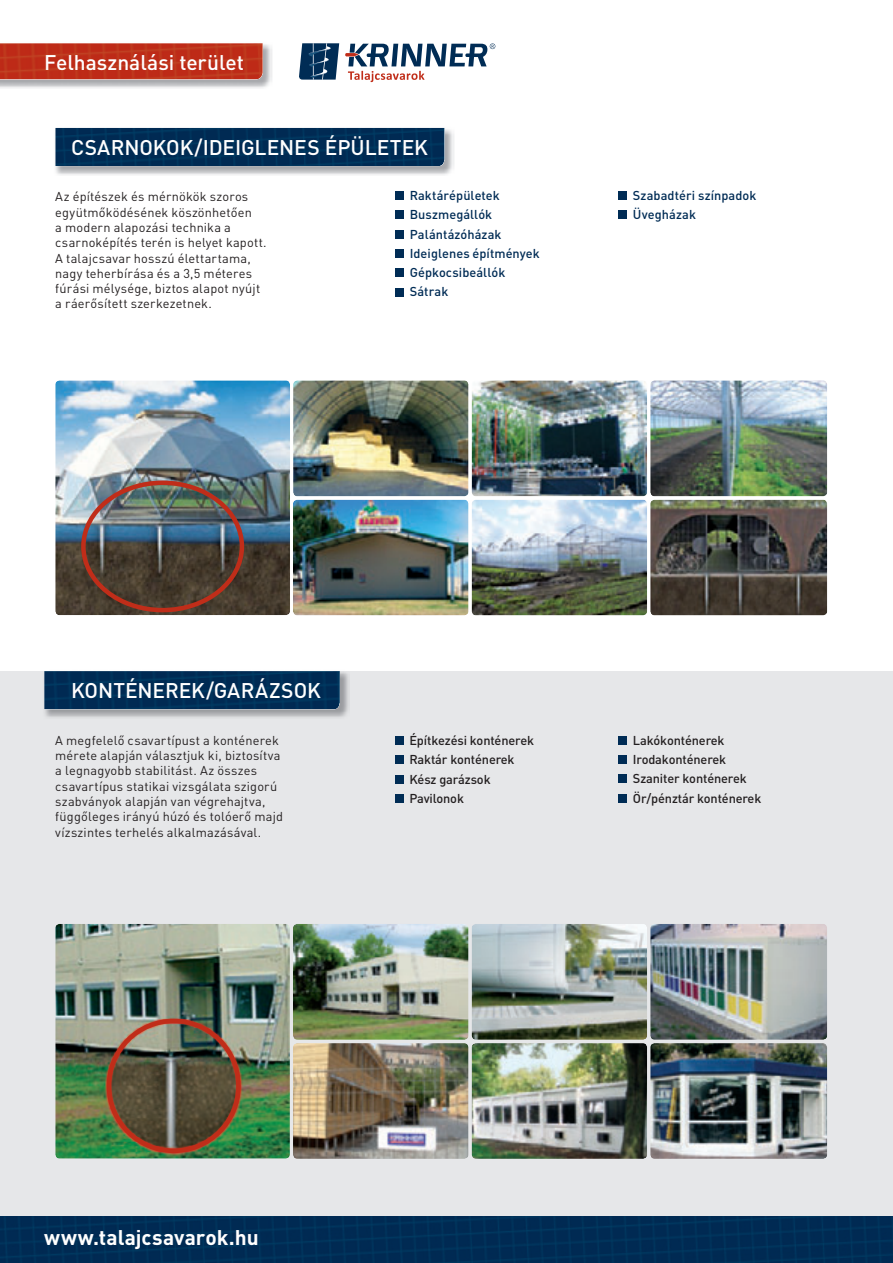
<style>
.page{position:relative;width:893px;height:1263px;background:#fff}
.page>*{position:absolute;margin:0;border:0;box-sizing:border-box;transform-origin:0 0}
.t1{font:500 21px "DIN Pro";letter-spacing:-.005em;color:#fff}
.t2{font:700 21px "DIN Pro";letter-spacing:-.005em;color:#fff}
.t3{font:12.75px/15.3px "DIN Pro";letter-spacing:.015em;color:#231f20}
.t4{font:500 12.75px/19.4px "DIN Pro";letter-spacing:-.01em;color:#231f20}
.t5{font:500 12.75px/19.4px "DIN Pro";letter-spacing:.005em;color:#002c55}
</style>
<div class="page">
<div style="left:0;top:671px;width:893px;height:592px;background:#e6e7e9"></div>
<img style="left:44px;top:672px;width:305px;height:45px">
<img style="left:44px;top:671px;width:296px;height:38px">
<img style="left:55px;top:127px;width:399px;height:48px">
<img style="left:55px;top:128px;width:390px;height:38px">
<div style="left:395px;top:736px;width:9px;height:9px;background:#002c55"></div>
<div style="left:395px;top:755px;width:9px;height:9px;background:#002c55"></div>
<div style="left:395px;top:775px;width:9px;height:9px;background:#002c55"></div>
<div style="left:395px;top:794px;width:9px;height:9px;background:#002c55"></div>
<div style="left:618px;top:736px;width:9px;height:9px;background:#002c55"></div>
<div style="left:618px;top:755px;width:9px;height:9px;background:#002c55"></div>
<div style="left:618px;top:774px;width:9px;height:9px;background:#002c55"></div>
<div style="left:618px;top:794px;width:9px;height:9px;background:#002c55"></div>
<div style="left:395px;top:191px;width:9px;height:9px;background:#002c55"></div>
<div style="left:395px;top:210px;width:9px;height:9px;background:#002c55"></div>
<div style="left:395px;top:230px;width:9px;height:9px;background:#002c55"></div>
<div style="left:395px;top:249px;width:9px;height:9px;background:#002c55"></div>
<div style="left:395px;top:268px;width:9px;height:9px;background:#002c55"></div>
<div style="left:395px;top:287px;width:9px;height:9px;background:#002c55"></div>
<div style="left:618px;top:191px;width:9px;height:9px;background:#002c55"></div>
<div style="left:618px;top:210px;width:9px;height:9px;background:#002c55"></div>
<img style="left:55px;top:380px;width:235px;height:235px;border-radius:4px">
<img style="left:293px;top:380px;width:176px;height:116px;border-radius:4px">
<img style="left:472px;top:380px;width:175px;height:116px;border-radius:4px">
<img style="left:650px;top:380px;width:177px;height:116px;border-radius:4px">
<img style="left:293px;top:500px;width:176px;height:115px;border-radius:4px">
<img style="left:472px;top:500px;width:175px;height:115px;border-radius:4px">
<img style="left:650px;top:500px;width:177px;height:115px;border-radius:4px">
<div style="left:81px;top:480px;width:163px;height:132px;border:4px solid #c02d19;border-radius:50%"></div>
<img style="left:55px;top:924px;width:235px;height:235px;border-radius:4px">
<img style="left:293px;top:924px;width:176px;height:116px;border-radius:4px">
<img style="left:472px;top:924px;width:175px;height:116px;border-radius:4px">
<img style="left:650px;top:924px;width:177px;height:116px;border-radius:4px">
<img style="left:293px;top:1043px;width:176px;height:116px;border-radius:4px">
<img style="left:472px;top:1043px;width:175px;height:116px;border-radius:4px">
<img style="left:650px;top:1043px;width:177px;height:116px;border-radius:4px">
<div style="left:107px;top:1019px;width:134px;height:134px;border:5px solid #c02d19;border-radius:50%"></div>
<img style="left:0;top:1216px;width:893px;height:47px">
<img style="left:0;top:44px;width:272px;height:44px">
<img style="left:0;top:43px;width:263px;height:36px">
<svg style="left:299px;top:43px;width:40px;height:37px"></svg>
<svg style="left:345px;top:43px;width:150px;height:39px"></svg>
<h1 class="t1" style="left:44px;top:55px;width:201px">Felhasználási terület</h1>
<h1 class="t1" style="left:71px;top:140px;width:358px">CSARNOKOK/IDEIGLENES ÉPÜLETEK</h1>
<p class="t3" style="left:55px;top:191px;width:213px">Az építészek és mérnökök szoros együtmőködésének köszönhetően<br>a modern alapozási technika a csarnoképítés terén is helyet kapott.<br>A talajcsavar hosszú élettartama, nagy teherbírása és a 3,5 méteres fúrási mélysége, biztos alapot nyújt a ráerősített szerkezetnek.</p>
<p class="t5" style="left:410px;top:187px;width:132px">Raktárépületek<br>Buszmegállók<br>Palántázóházak<br>Ideiglenes építmények<br>Gépkocsibeállók<br>Sátrak</p>
<p class="t5" style="left:633px;top:187px;width:125px">Szabadtéri színpadok<br>Üvegházak</p>
<h1 class="t1" style="left:71px;top:683px;width:251px">KONTÉNEREK/GARÁZSOK</h1>
<p class="t3" style="left:55px;top:734px;width:229px">A megfelelő csavartípust a konténerek mérete alapján választjuk ki, biztosítva a legnagyobb stabilitást. Az összes csavartípus statikai vizsgálata szigorú szabványok alapján van végrehajtva, függőleges irányú húzó és tolóerő majd vízszintes terhelés alkalmazásával.</p>
<p class="t4" style="left:409px;top:732px;width:126px">Építkezési konténerek<br>Raktár konténerek<br>Kész garázsok<br>Pavilonok</p>
<p class="t4" style="left:633px;top:732px;width:130px">Lakókonténerek<br>Irodakonténerek<br>Szaniter konténerek<br>Ör/pénztár konténerek</p>
<h1 class="t2" style="left:44px;top:1230px;width:216px">www.talajcsavarok.hu</h1>
</div>
